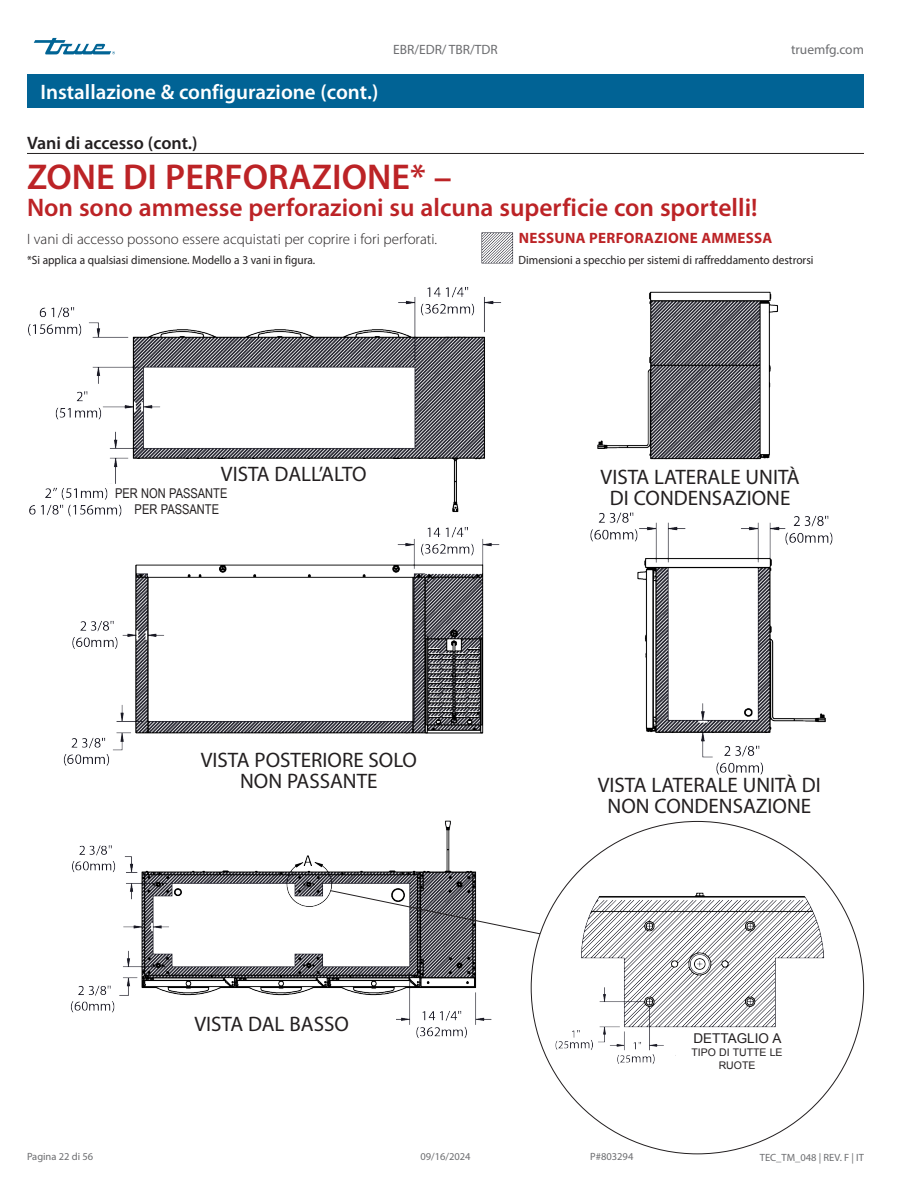
<style>
.page{position:relative;width:918px;height:1188px;background:#fff}
.page>*{position:absolute;margin:0;border:0;box-sizing:border-box;transform-origin:0 0}
.t1{font:600 36px "Myriad Pro";color:#bc2326}
.t2{font:600 25.5px "Myriad Pro";color:#bc2326}
.t3{font:21px/21px "Myriad Pro";color:#231f20;text-align:center}
.Title_bar_Page_header{font:600 21px "Myriad Pro";color:#fff}
.Subhead_underscore_H1{font:600 18px "Myriad Pro";color:#231f20}
.Body_Text_light_Normal{font:300 15px "Myriad Pro";color:#231f20}
.Body_Text_light_Normal-2{font:700 15px "Myriad Pro";letter-spacing:.02em;color:#bc2326}
.t4{font:13.5px "Myriad Pro";color:#6c6d70}
.Body_Text_light_Normal-3{font:13.5px "Arial Narrow";color:#231f20}
.Body_Text_light_Normal-4{font:13.5px "Arial";color:#231f20}
.Caption_FIG_Regular{font:12px "Myriad Pro";color:#231f20;scale:.95 1}
.t5{font:10.5px "Myriad Pro";color:#6c6d70}
.Body_Text_light_Normal-5{font:10.5px/12.6px "Arial";color:#231f20;text-align:center}
</style>
<div class="page">
<svg style="left:34px;top:38px;width:81px;height:16px"></svg>
<div style="left:27px;top:74px;width:837px;height:34px;background:#016395"></div>
<img style="left:70px;top:820px;width:422px;height:218px">
<img style="left:549px;top:887px;width:276px;height:182px">
<svg style="left:330px;top:890px;width:211px;height:45px"></svg>
<hr style="left:27px;top:153px;width:837px;height:1px;background:#231f20">
<img style="left:481px;top:232px;width:33px;height:32px">
<img style="left:28px;top:287px;width:474px;height:230px">
<img style="left:63px;top:527px;width:437px;height:239px">
<img style="left:597px;top:291px;width:181px;height:169px">
<img style="left:590px;top:512px;width:243px;height:263px">
<div style="left:148px;top:1006px;width:247px;height:35px;background:#fff"></div>
<div style="left:676px;top:1033px;width:122px;height:36px;background:#fff"></div>
<div style="left:135px;top:740px;width:348px;height:58px;background:#fff"></div>
<div style="left:135px;top:460px;width:318px;height:27px;background:#fff"></div>
<div style="left:110px;top:484px;width:122px;height:17px;background:#fff"></div>
<div style="left:124px;top:502px;width:106px;height:14px;background:#fff"></div>
<p class="Title_bar_Page_header" style="left:40px;top:80px;width:339px">Installazione &amp; configurazione (cont.)</p>
<p class="Subhead_underscore_H1" style="left:27px;top:132px;width:172px">Vani di accesso (cont.)</p>
<p class="t4" style="left:393px;top:42px;width:106px">EBR/EDR/ TBR/TDR</p>
<p class="t4" style="left:791px;top:42px;width:74px">truemfg.com</p>
<p class="t1" style="left:27px;top:157px;width:426px">ZONE DI PERFORAZIONE* –</p>
<p class="t2" style="left:27px;top:194px;width:732px">Non sono ammesse perforazioni su alcuna superficie con sportelli!</p>
<p class="Body_Text_light_Normal" style="left:27px;top:231px;width:412px">I vani di accesso possono essere acquistati per coprire i fori perforati.</p>
<p class="Caption_FIG_Regular" style="left:27px;top:253px;width:305px">*Si applica a qualsiasi dimensione. Modello a 3 vani in figura.</p>
<p class="Body_Text_light_Normal-2" style="left:519px;top:228px;width:255px">NESSUNA PERFORAZIONE AMMESSA</p>
<p class="Caption_FIG_Regular" style="left:519px;top:252px;width:312px">Dimensioni a specchio per sistemi di raffreddamento destrorsi</p>
<p class="t3" style="left:221px;top:463px;width:147px">VISTA DALL’ALTO</p>
<p class="Body_Text_light_Normal-3" style="left:115px;top:483px;width:114px">PER NON PASSANTE</p>
<p class="Body_Text_light_Normal-3" style="left:135px;top:499px;width:86px">PER PASSANTE</p>
<p class="t3" style="left:201px;top:749px;width:218px">VISTA POSTERIORE SOLO<br>NON PASSANTE</p>
<p class="t3" style="left:194px;top:1013px;width:156px">VISTA DAL BASSO</p>
<p class="t3" style="left:601px;top:466px;width:201px">VISTA LATERALE UNITÀ<br>DI CONDENSAZIONE</p>
<p class="t3" style="left:598px;top:774px;width:225px">VISTA LATERALE UNITÀ DI<br>NON CONDENSAZIONE</p>
<p class="Body_Text_light_Normal-4" style="left:694px;top:1030px;width:89px">DETTAGLIO A</p>
<p class="Body_Text_light_Normal-5" style="left:692px;top:1046px;width:93px">TIPO DI TUTTE LE<br>RUOTE</p>
<p class="t5" style="left:27px;top:1150px;width:68px">Pagina 22 di 56</p>
<p class="t5" style="left:420px;top:1150px;width:52px">09/16/2024</p>
<p class="t5" style="left:590px;top:1150px;width:45px">P#803294</p>
<p class="t5" style="left:760px;top:1151px;width:106px">TEC_TM_048 | REV. F | IT</p>
</div>
